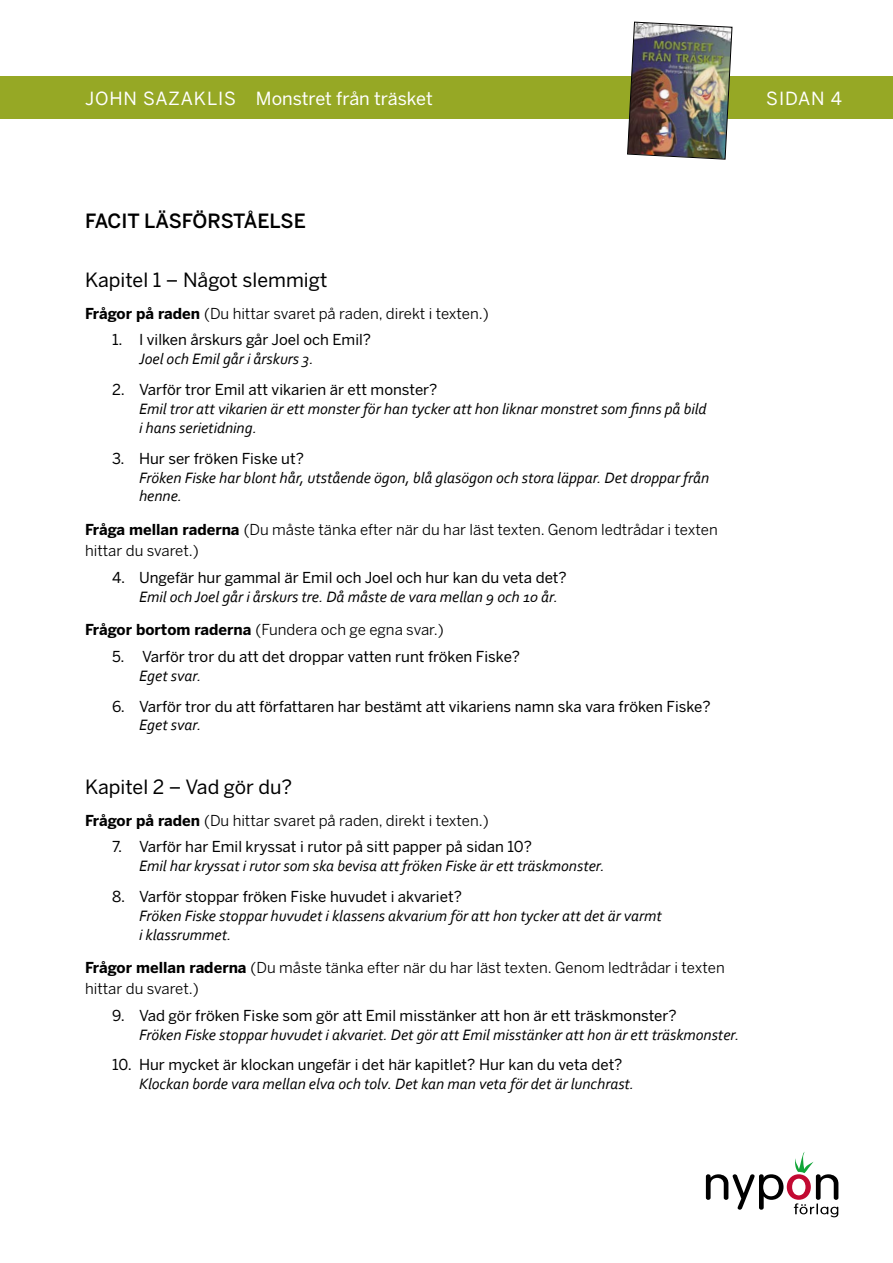
<style>
.page{position:relative;width:893px;height:1263px;background:#fff}
.page>*{position:absolute;margin:0;border:0;box-sizing:border-box;transform-origin:0 0}
.t1{font:19.5px "Benton Sans";color:#000}
.t2{font:500 19.5px "Benton Sans";letter-spacing:-.005em;color:#000}
.t3{font:18px "Benton Sans";color:#fff}
.t4{font:italic 15.75px/18.9px "Corbel";color:#000}
.t5{font:15px "Benton Sans";color:#000}
.t6{font:15px/21px "Benton Sans";color:#000}
.s1{font-weight:700}
</style>
<div class="page">
<div style="left:0;top:77px;width:893px;height:42px;background:#96a825"></div>
<img style="left:627px;top:21px;width:106px;height:139px">
<svg style="left:706px;top:1152px;width:132px;height:65px"></svg>
<p class="t3" style="left:85px;top:87px;width:349px">JOHN SAZAKLIS Monstret från träsket</p>
<p class="t3" style="left:766px;top:87px;width:77px">SIDAN 4</p>
<p class="t2" style="left:85px;top:209px;width:222px">FACIT LÄSFÖRSTÅELSE</p>
<p class="t1" style="left:85px;top:268px;width:244px">Kapitel 1 – Något slemmigt</p>
<p class="t6" style="left:85px;top:303px;width:405px"><span class="s1">Frågor på raden</span> (Du hittar svaret på raden, direkt i texten.)</p>
<p class="t5" style="left:112px;top:331px;width:261px">1. I vilken årskurs går Joel och Emil?</p>
<p class="t4" style="left:139px;top:349px;width:176px">Joel och Emil går i årskurs 3.</p>
<p class="t5" style="left:112px;top:381px;width:327px">2. Varför tror Emil att vikarien är ett monster?</p>
<p class="t4" style="left:139px;top:399px;width:569px">Emil tror att vikarien är ett monster för han tycker att hon liknar monstret som finns på bild i hans serietidning.</p>
<p class="t5" style="left:112px;top:449px;width:193px">3. Hur ser fröken Fiske ut?</p>
<p class="t4" style="left:139px;top:467px;width:572px">Fröken Fiske har blont hår, utstående ögon, blå glasögon och stora läppar. Det droppar från henne.</p>
<p class="t6" style="left:85px;top:519px;width:634px"><span class="s1">Fråga mellan raderna</span> (Du måste tänka efter när du har läst texten. Genom ledtrådar i texten hittar du svaret.)</p>
<p class="t5" style="left:112px;top:568px;width:456px">4. Ungefär hur gammal är Emil och Joel och hur kan du veta det?</p>
<p class="t4" style="left:139px;top:586px;width:420px">Emil och Joel går i årskurs tre. Då måste de vara mellan 9 och 10 år.</p>
<p class="t6" style="left:85px;top:619px;width:360px"><span class="s1">Frågor bortom raderna</span> (Fundera och ge egna svar.)</p>
<p class="t5" style="left:112px;top:647px;width:410px">5. Varför tror du att det droppar vatten runt fröken Fiske?</p>
<p class="t4" style="left:139px;top:666px;width:64px">Eget svar.</p>
<p class="t5" style="left:112px;top:697px;width:600px">6. Varför tror du att författaren har bestämt att vikariens namn ska vara fröken Fiske?</p>
<p class="t4" style="left:139px;top:715px;width:64px">Eget svar.</p>
<p class="t1" style="left:85px;top:775px;width:209px">Kapitel 2 – Vad gör du?</p>
<p class="t6" style="left:85px;top:810px;width:405px"><span class="s1">Frågor på raden</span> (Du hittar svaret på raden, direkt i texten.)</p>
<p class="t5" style="left:112px;top:837px;width:421px">7. Varför har Emil kryssat i rutor på sitt papper på sidan 10?</p>
<p class="t4" style="left:139px;top:856px;width:467px">Emil har kryssat i rutor som ska bevisa att fröken Fiske är ett träskmonster.</p>
<p class="t5" style="left:112px;top:887px;width:351px">8. Varför stoppar fröken Fiske huvudet i akvariet?</p>
<p class="t4" style="left:139px;top:905px;width:524px">Fröken Fiske stoppar huvudet i klassens akvarium för att hon tycker att det är varmt i klassrummet.</p>
<p class="t6" style="left:85px;top:957px;width:641px"><span class="s1">Frågor mellan raderna</span> (Du måste tänka efter när du har läst texten. Genom ledtrådar i texten hittar du svaret.)</p>
<p class="t5" style="left:112px;top:1006px;width:566px">9. Vad gör fröken Fiske som gör att Emil misstänker att hon är ett träskmonster?</p>
<p class="t4" style="left:139px;top:1025px;width:602px">Fröken Fiske stoppar huvudet i akvariet. Det gör att Emil misstänker att hon är ett träskmonster.</p>
<p class="t5" style="left:112px;top:1056px;width:512px">10. Hur mycket är klockan ungefär i det här kapitlet? Hur kan du veta det?</p>
<p class="t4" style="left:139px;top:1074px;width:497px">Klockan borde vara mellan elva och tolv. Det kan man veta för det är lunchrast.</p>
</div>
